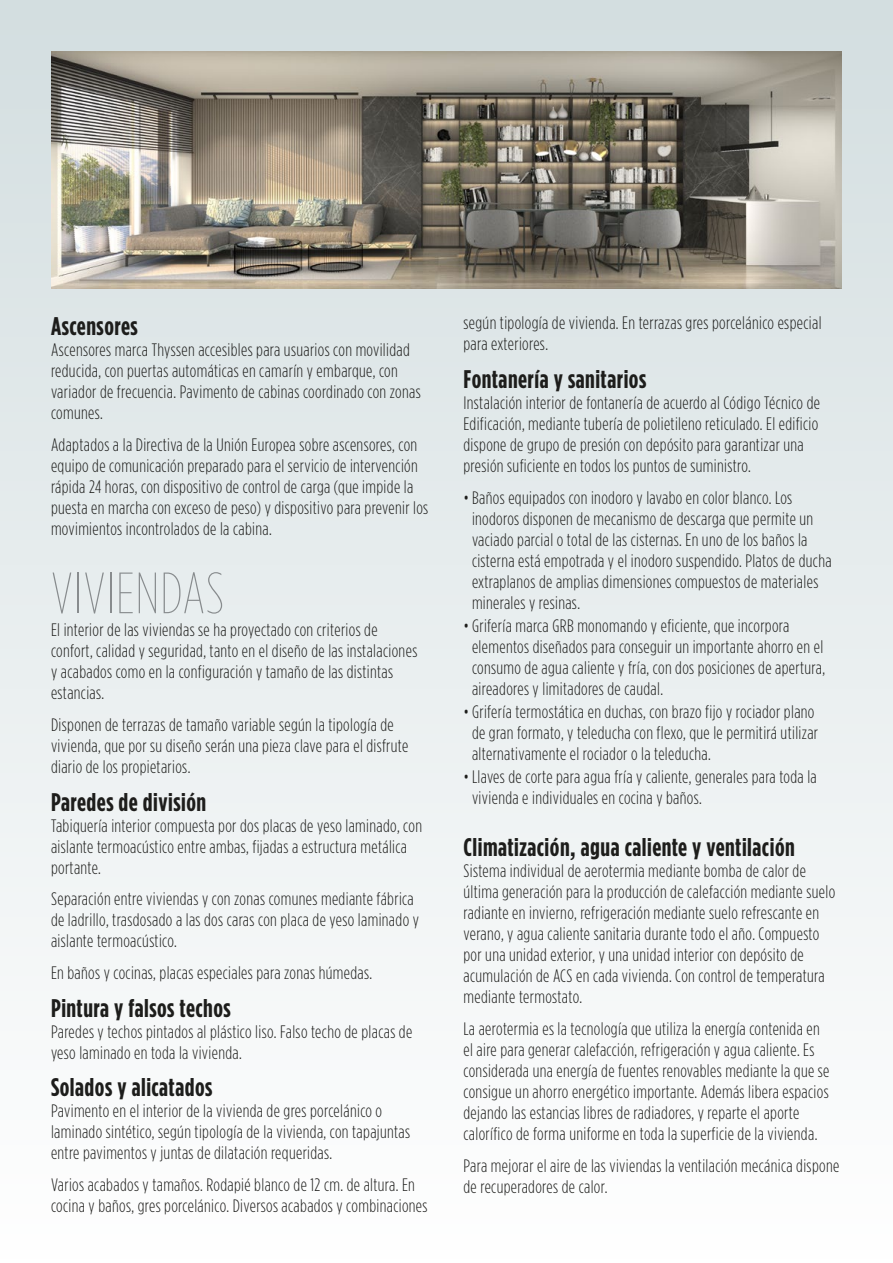
<style>
.page{position:relative;width:893px;height:1263px;background:#fff}
.page>*{position:absolute;margin:0;border:0;box-sizing:border-box;transform-origin:0 0}
.t1{font:100 58.2px "Gotham Cond";letter-spacing:.02em;color:#888c8e}
.t2{font:700 25.5px "Gotham Cond";letter-spacing:.02em;color:#1d1d1b}
.t3{font:300 18px/21px "Gotham Cond";letter-spacing:.02em;color:#1d1d1b}
</style>
<div class="page">
<div style="left:0;top:0;width:893px;height:1263px;background:linear-gradient(to bottom,#d3dddf,#fff)"></div>
<img style="left:51px;top:51px;width:791px;height:237px">
<h2 class="t2" style="left:51px;top:311px;width:88px">Ascensores</h2>
<p class="t3" style="left:51px;top:339px;width:371px">Ascensores marca Thyssen accesibles para usuarios con movilidad reducida, con puertas automáticas en camarín y embarque, con variador de frecuencia. Pavimento de cabinas coordinado con zonas comunes.</p>
<p class="t3" style="left:51px;top:434px;width:379px">Adaptados a la Directiva de la Unión Europea sobre ascensores, con equipo de comunicación preparado para el servicio de intervención rápida 24 horas, con dispositivo de control de carga (que impide la puesta en marcha con exceso de peso) y dispositivo para prevenir los movimientos incontrolados de la cabina.</p>
<h1 class="t1" style="left:51px;top:560px;width:174px">VIVIENDAS</h1>
<p class="t3" style="left:51px;top:619px;width:368px">El interior de las viviendas se ha proyectado con criterios de confort, calidad y seguridad, tanto en el diseño de las instalaciones y acabados como en la configuración y tamaño de las distintas estancias.</p>
<p class="t3" style="left:51px;top:714px;width:359px">Disponen de terrazas de tamaño variable según la tipología de vivienda, que por su diseño serán una pieza clave para el disfrute diario de los propietarios.</p>
<h2 class="t2" style="left:51px;top:787px;width:157px">Paredes de división</h2>
<p class="t3" style="left:51px;top:815px;width:373px">Tabiquería interior compuesta por dos placas de yeso laminado, con aislante termoacústico entre ambas, fijadas a estructura metálica portante.</p>
<p class="t3" style="left:51px;top:888px;width:369px">Separación entre viviendas y con zonas comunes mediante fábrica de ladrillo, trasdosado a las dos caras con placa de yeso laminado y aislante termoacústico.</p>
<p class="t3" style="left:51px;top:962px;width:323px">En baños y cocinas, placas especiales para zonas húmedas.</p>
<h2 class="t2" style="left:51px;top:993px;width:181px">Pintura y falsos techos</h2>
<p class="t3" style="left:51px;top:1021px;width:363px">Paredes y techos pintados al plástico liso. Falso techo de placas de yeso laminado en toda la vivienda.</p>
<h2 class="t2" style="left:51px;top:1072px;width:163px">Solados y alicatados</h2>
<p class="t3" style="left:51px;top:1100px;width:361px">Pavimento en el interior de la vivienda de gres porcelánico o laminado sintético, según tipología de la vivienda, con tapajuntas entre pavimentos y juntas de dilatación requeridas.</p>
<p class="t3" style="left:51px;top:1174px;width:378px">Varios acabados y tamaños. Rodapié blanco de 12 cm. de altura. En cocina y baños, gres porcelánico. Diversos acabados y combinaciones</p>
<p class="t3" style="left:463px;top:312px;width:360px">según tipología de vivienda. En terrazas gres porcelánico especial para exteriores.</p>
<h2 class="t2" style="left:463px;top:364px;width:184px">Fontanería y sanitarios</h2>
<p class="t3" style="left:463px;top:392px;width:358px">Instalación interior de fontanería de acuerdo al Código Técnico de Edificación, mediante tubería de polietileno reticulado. El edificio dispone de grupo de presión con depósito para garantizar una presión suficiente en todos los puntos de suministro.</p>
<p class="t3" style="left:472px;top:487px;width:361px;text-indent:-8px">•Baños equipados con inodoro y lavabo en color blanco. Los inodoros disponen de mecanismo de descarga que permite un vaciado parcial o total de las cisternas. En uno de los baños la cisterna está empotrada y el inodoro suspendido. Platos de ducha extraplanos de amplias dimensiones compuestos de materiales minerales y resinas.</p>
<p class="t3" style="left:472px;top:615px;width:355px;text-indent:-8px">•Grifería marca GRB monomando y eficiente, que incorpora elementos diseñados para conseguir un importante ahorro en el consumo de agua caliente y fría, con dos posiciones de apertura, aireadores y limitadores de caudal.</p>
<p class="t3" style="left:472px;top:701px;width:348px;text-indent:-8px">•Grifería termostática en duchas, con brazo fijo y rociador plano de gran formato, y teleducha con flexo, que le permitirá utilizar alternativamente el rociador o la teleducha.</p>
<p class="t3" style="left:472px;top:766px;width:346px;text-indent:-8px">• Llaves de corte para agua fría y caliente, generales para toda la vivienda e individuales en cocina y baños.</p>
<h2 class="t2" style="left:463px;top:832px;width:333px">Climatización, agua caliente y ventilación</h2>
<p class="t3" style="left:463px;top:860px;width:373px">Sistema individual de aerotermia mediante bomba de calor de última generación para la producción de calefacción mediante suelo radiante en invierno, refrigeración mediante suelo refrescante en verano, y agua caliente sanitaria durante todo el año. Compuesto por una unidad exterior, y una unidad interior con depósito de acumulación de ACS en cada vivienda. Con control de temperatura mediante termostato.</p>
<p class="t3" style="left:463px;top:1018px;width:368px">La aerotermia es la tecnología que utiliza la energía contenida en el aire para generar calefacción, refrigeración y agua caliente. Es considerada una energía de fuentes renovables mediante la que se consigue un ahorro energético importante. Además libera espacios dejando las estancias libres de radiadores, y reparte el aporte calorífico de forma uniforme en toda la superficie de la vivienda.</p>
<p class="t3" style="left:463px;top:1155px;width:377px">Para mejorar el aire de las viviendas la ventilación mecánica dispone de recuperadores de calor.</p>
</div>
